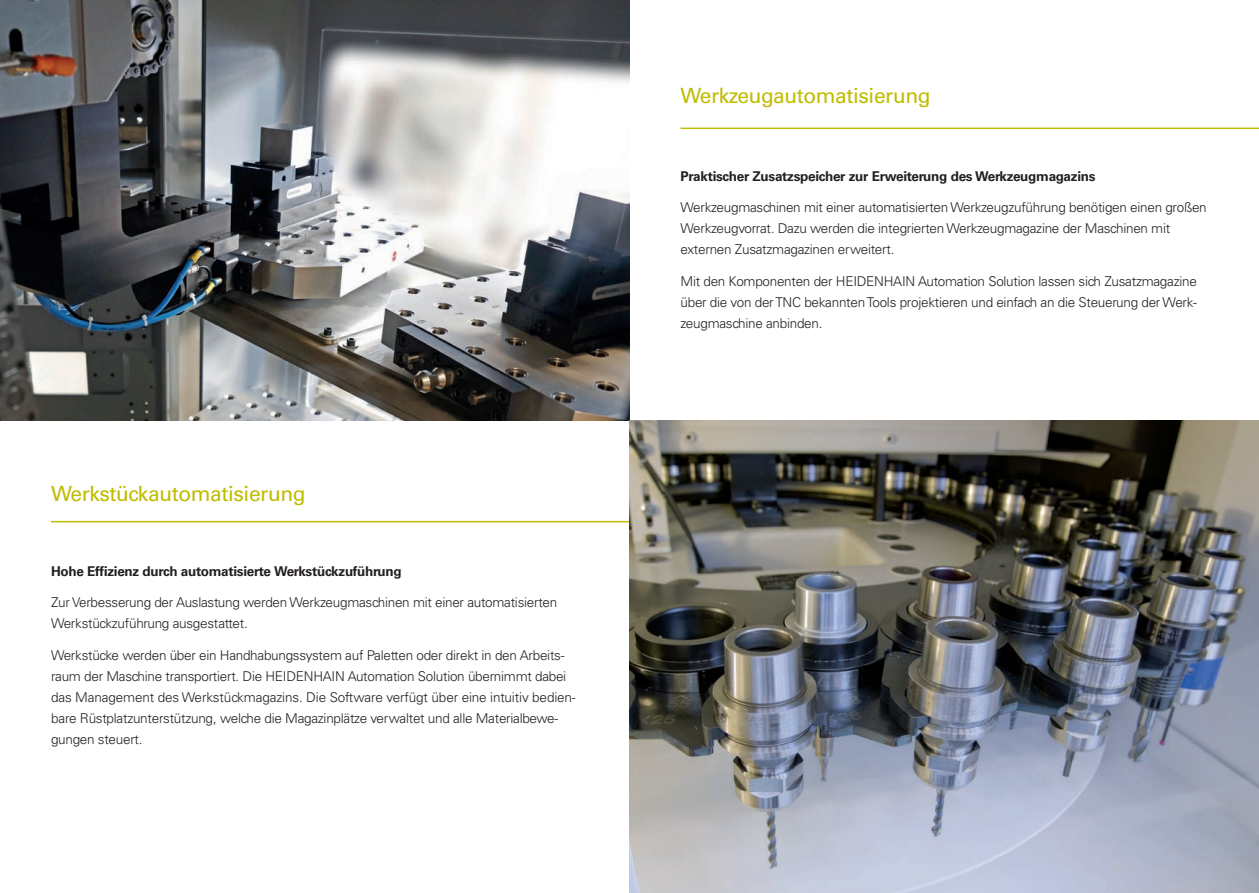
<style>
.page{position:relative;width:1259px;height:893px;background:#fff}
.page>*{position:absolute;margin:0;border:0;box-sizing:border-box;transform-origin:0 0}
.t1{font:21px "Univers";letter-spacing:-.02em;color:#c0bc00}
.t2{font:300 13.5px/21px "Univers";letter-spacing:-.02em;color:#231f20}
.t3{font:700 13.5px "Univers";letter-spacing:-.02em;color:#231f20}
</style>
<div class="page">
<hr style="left:51px;top:521px;width:578px;height:1px;background:#c0bc00">
<img style="left:0;top:0;width:629px;height:421px">
<img style="left:629px;top:421px;width:630px;height:472px">
<hr style="left:680px;top:128px;width:579px;height:1px;background:#c0bc00">
<h1 class="t1" style="left:51px;top:481px;width:256px">Werkstückautomatisierung</h1>
<p class="t3" style="left:51px;top:563px;width:352px">Hohe Effizienz durch automatisierte Werkstückzuführung</p>
<p class="t2" style="left:51px;top:592px;width:508px">Zur Verbesserung der Auslastung werden Werkzeugmaschinen mit einer automatisierten<br>Werkstückzuführung ausgestattet.</p>
<p class="t2" style="left:51px;top:644px;width:526px">Werkstücke werden über ein Handhabungssystem auf Paletten oder direkt in den Arbeits&shy;raum der Maschine transportiert. Die HEIDENHAIN Automation Solution übernimmt dabei das Management des Werkstückmagazins. Die Software verfügt über eine intuitiv bedien&shy;bare Rüstplatzunterstützung, welche die Magazinplätze verwaltet und alle Materialbewe&shy;gungen steuert.</p>
<h1 class="t1" style="left:680px;top:84px;width:252px">Werkzeugautomatisierung</h1>
<p class="t3" style="left:680px;top:168px;width:416px">Praktischer Zusatzspeicher zur Erweiterung des Werkzeugmagazins</p>
<p class="t2" style="left:680px;top:197px;width:528px">Werkzeugmaschinen mit einer automatisierten Werkzeugzuführung benötigen einen großen<br>Werkzeugvorrat. Dazu werden die integrierten Werkzeugmagazine der Maschinen mit externen Zusatzmagazinen erweitert.</p>
<p class="t2" style="left:680px;top:270px;width:518px;text-align:justify">Mit den Komponenten der HEIDENHAIN Automation Solution lassen sich Zusatzmagazine über die von der TNC bekannten Tools projektieren und einfach an die Steuerung der Werk&shy;zeugmaschine anbinden.</p>
</div>
